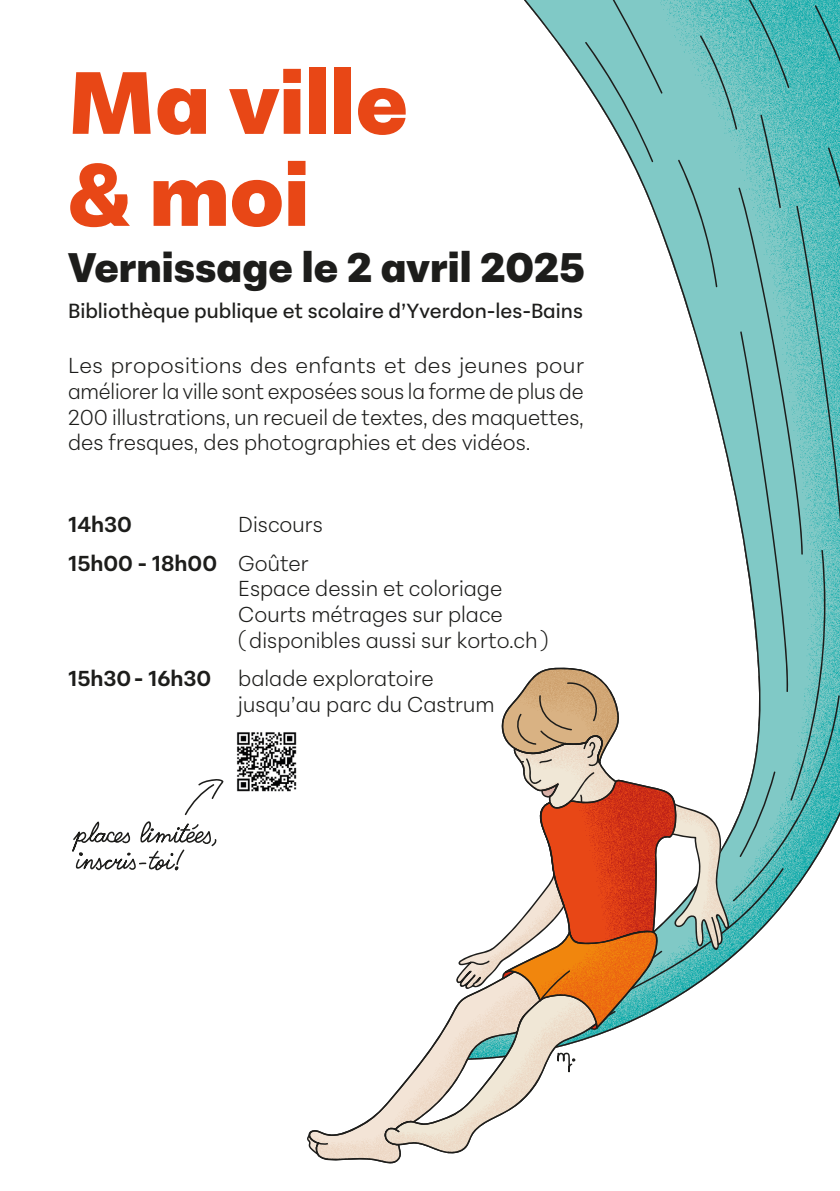
<style>
.page{position:relative;width:840px;height:1191px;background:#fff}
.page>*{position:absolute;margin:0;border:0;box-sizing:border-box;transform-origin:0 0}
.t1{font:900 88px "Peridot Devanagari";color:#e84716}
.t2{font:900 41.2px "Peridot Devanagari";color:#1d1d1b}
.t3{font:300 21.6px/26px "Peridot Devanagari";color:#1d1d1b;text-align:justify}
.t4{font:700 21.6px "Peridot Devanagari";color:#1d1d1b}
.t5{font:500 20.4px "Peridot Devanagari";color:#1d1d1b}
.s1{font-weight:300}
.s2{font-weight:700}
</style>
<div class="page">
<img style="left:236px;top:732px;width:61px;height:60px">
<svg style="left:72px;top:779px;width:152px;height:91px"></svg>
<svg style="left:308px;top:1107px;width:93px;height:56px"></svg>
<svg style="left:307px;top:1134px;width:21px;height:23px"></svg>
<svg style="left:383px;top:1008px;width:193px;height:146px"></svg>
<svg style="left:455px;top:0;width:384px;height:1043px"></svg>
<svg style="left:557px;top:1052px;width:18px;height:20px"></svg>
<p class="t1" style="left:68px;top:30px;width:341px">Ma ville</p>
<p class="t1" style="left:68px;top:122px;width:243px">&amp; moi</p>
<p class="t2" style="left:68px;top:233px;width:518px">Vernissage le 2 avril 2025</p>
<p class="t5" style="left:68px;top:294px;width:516px">Bibliothèque publique et scolaire d’Yverdon-les-Bains</p>
<p class="t3" style="left:68px;top:352px;width:517px">Les propositions des enfants et des jeunes pour améliorer la ville sont exposées sous la forme de plus de 200 illustrations, un recueil de textes, des maquettes, des fresques, des photographies et des vidéos.</p>
<p class="t4" style="left:68px;top:507px;width:65px">14h30</p>
<p class="t3" style="left:238px;top:511px;width:86px">Discours</p>
<p class="t4" style="left:68px;top:545px;width:242px">15h00 - 18h00 <span class="s1">Goûter</span></p>
<p class="t3" style="left:238px;top:575px;width:265px">Espace dessin et coloriage</p>
<p class="t3" style="left:238px;top:601px;width:266px">Courts métrages sur place</p>
<p class="t3" style="left:238px;top:627px;width:311px">( disponibles aussi sur korto.ch )</p>
<p class="t3" style="left:68px;top:665px;width:367px"><span class="s2">15h30 - 16h30</span> balade exploratoire</p>
<p class="t3" style="left:238px;top:691px;width:258px">jusqu’au parc du Castrum</p>
</div>
